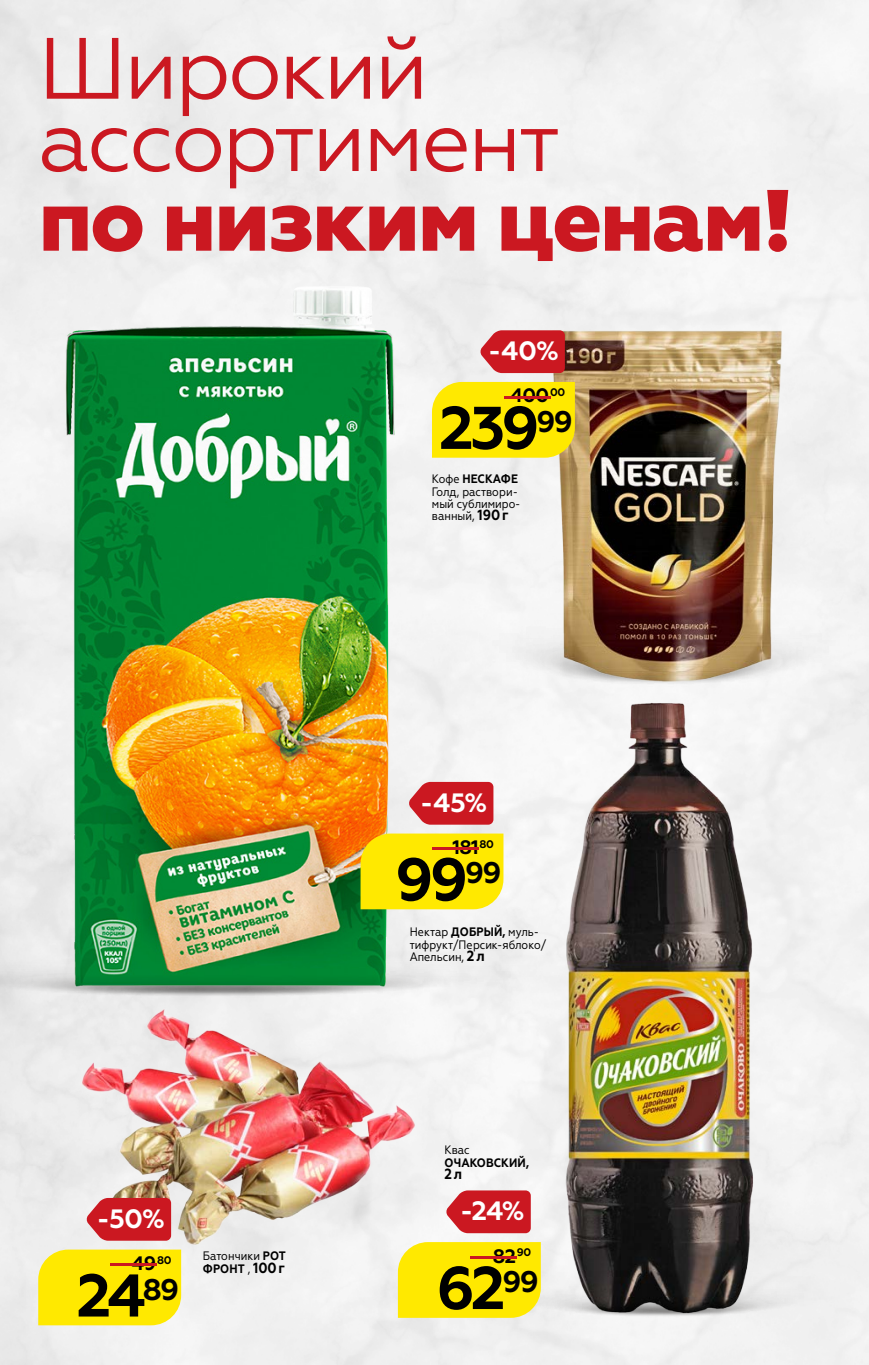
<style>
.page{position:relative;width:869px;height:1365px;background:#fff}
.page>*{position:absolute;margin:0;border:0;box-sizing:border-box;transform-origin:0 0}
.t1{font:86.8px/72.3px "Geometria";letter-spacing:-.03em;color:#cb1821}
.t2{font:800 86.8px "Geometria";letter-spacing:-.03em;color:#cb1821}
.t3{font:700 60.2px "Geometria";letter-spacing:-.065em;color:#000}
.t4{font:700 26.6px "Geometria";color:#fff}
.t5{font:700 19.43px "Geometria";letter-spacing:-.03em;color:#000}
.t6{font:700 14.7px "Geometria Narrow";color:#000}
.t7{font:12.25px/12.2px "Geometria Narrow";color:#000}
.t8{font:700 12.25px/12.2px "Geometria Narrow";letter-spacing:.01em;color:#000}
.t9{font:700 11.03px "Geometria";color:#000}
.s1{color:#cb1821}
.s2{font-weight:700}
.s3{font-weight:700;font-size:14.7px}
.s4{font-size:19.43px;color:#cb1821}
.s5{font-weight:400}
</style>
<div class="page">
<img style="left:0;top:0;width:868px;height:1364px">
<div style="left:445px;top:593px;width:423px;height:93px;background:#f4f4f4"></div>
<img style="left:542px;top:324px;width:243px;height:364px">
<img style="left:51px;top:921px;width:376px;height:376px">
<img style="left:0;top:942px;width:541px;height:55px">
<img style="left:53px;top:275px;width:360px;height:722px">
<div style="left:838px;top:1067px;width:30px;height:122px;background:#f2f2f2"></div>
<img style="left:541px;top:692px;width:245px;height:625px">
<img style="left:540px;top:1271px;width:314px;height:45px">
<div style="left:432px;top:382px;width:142px;height:75px;background:#ffe900"></div>
<svg style="left:480px;top:330px;width:84px;height:43px;background:#ce2d35"></svg>
<div style="left:38px;top:1249px;width:143px;height:76px;background:#ffe900"></div>
<svg style="left:86px;top:1197px;width:85px;height:43px;background:#ce2f36"></svg>
<div style="left:360px;top:833px;width:143px;height:76px;background:#ffe900"></div>
<svg style="left:408px;top:781px;width:85px;height:43px;background:#cf3139"></svg>
<div style="left:398px;top:1241px;width:142px;height:76px;background:#ffe900"></div>
<svg style="left:446px;top:1190px;width:84px;height:42px;background:#cf2e36"></svg>
<p class="t1" style="left:38px;top:32px;width:523px">Широкий ассортимент</p>
<p class="t2" style="left:38px;top:169px;width:756px">по низким ценам!</p>
<p class="t4" style="left:488px;top:335px;width:72px">-40%</p>
<p class="t5" style="left:489px;top:384px;width:78px"><span class="s1">-</span>400<sup>00</sup></p>
<p class="t3" style="left:439px;top:392px;width:135px">239<sup>99</sup></p>
<p class="t7" style="left:432px;top:473px;width:90px">Кофе <span class="s2">НЕСКАФЕ<br></span>Голд, раствори&shy;мый сублимиро&shy;ванный, <span class="s3">190г</span></p>
<p class="t4" style="left:420px;top:786px;width:69px">-45%</p>
<p class="t9" style="left:417px;top:837px;width:78px"><span class="s4">-</span>80</p>
<p class="t5" style="left:452px;top:835px;width:28px">181</p>
<p class="t3" style="left:395px;top:843px;width:108px">99<sup>99</sup></p>
<p class="t7" style="left:409px;top:925px;width:138px">Нектар <span class="s2">ДОБРЫЙ,</span> муль&shy;тифрукт/Персик-яблоко/<br>Апельсин, <span class="s3">2л</span></p>
<p class="t4" style="left:97px;top:1202px;width:70px">-50%</p>
<p class="t9" style="left:95px;top:1253px;width:78px"><span class="s4">-</span>80</p>
<p class="t5" style="left:132px;top:1251px;width:26px">49</p>
<p class="t3" style="left:76px;top:1259px;width:104px">24<sup>89</sup></p>
<p class="t7" style="left:203px;top:1249px;width:85px">Батончики <span class="s2">РОТ<br>ФРОНТ</span> , <span class="s3">100г</span></p>
<p class="t8" style="left:444px;top:1143px;width:86px"><span class="s5">Квас<br></span>ОЧАКОВСКИЙ,</p>
<p class="t6" style="left:444px;top:1164px;width:19px">2л</p>
<p class="t4" style="left:460px;top:1194px;width:66px">-24%</p>
<p class="t9" style="left:455px;top:1245px;width:78px"><span class="s4">-</span>90</p>
<p class="t5" style="left:492px;top:1244px;width:25px">82</p>
<p class="t3" style="left:436px;top:1251px;width:104px">62<sup>99</sup></p>
</div>
